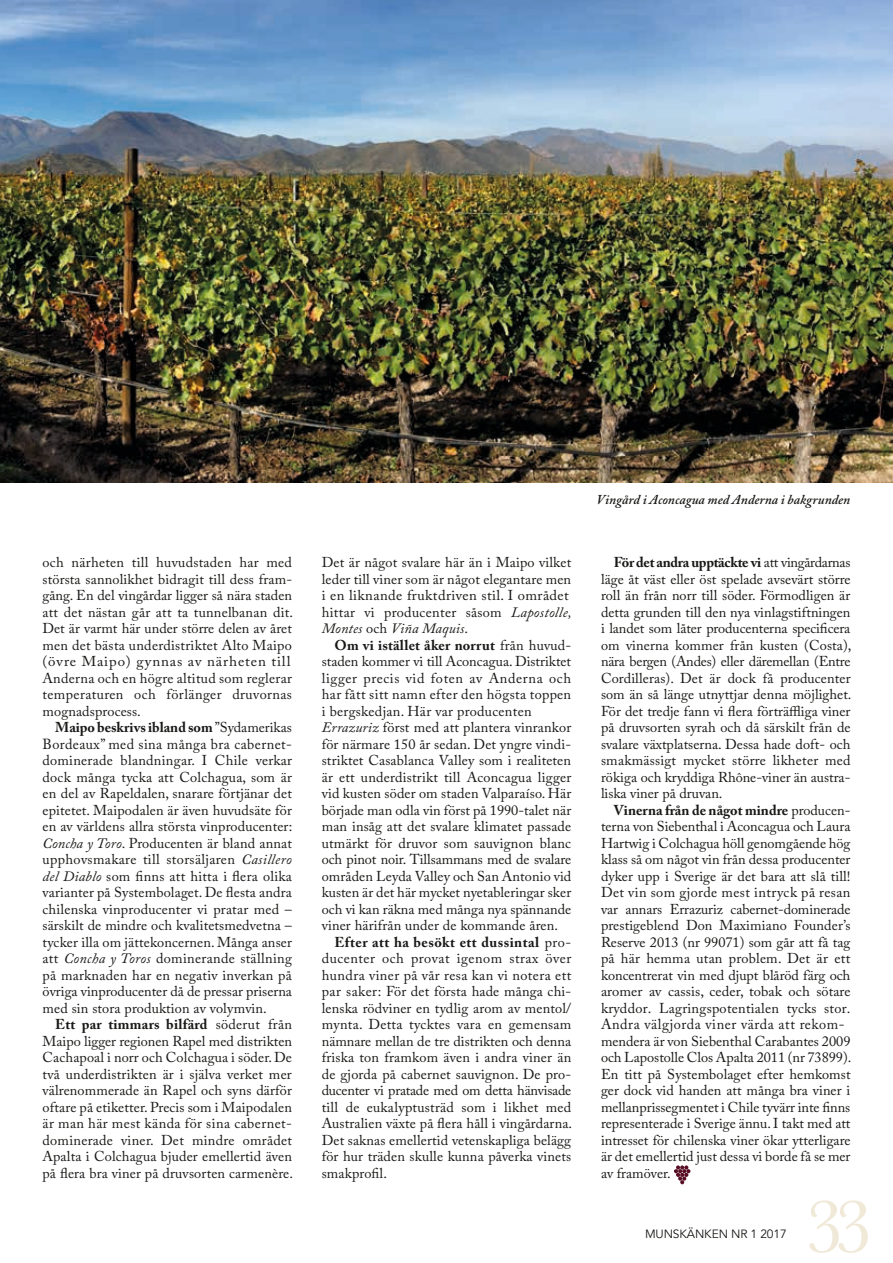
<style>
.page{position:relative;width:893px;height:1263px;background:#fff}
.page>*{position:absolute;margin:0;border:0;box-sizing:border-box;transform-origin:0 0}
.t1{font:78px "Baskerville";color:#f1e9d8}
.t2{font:14.55px "Adobe Caslon Pro";letter-spacing:.03em;color:#181816}
.t3{font:14.25px/16.5px "Adobe Caslon Pro";letter-spacing:.01em;color:#181816;text-align:justify}
.t4{font:14.25px "Adobe Caslon Pro";letter-spacing:-.01em;color:#181816}
.t5{font:14.25px "Adobe Caslon Pro";letter-spacing:-.015em;color:#181816}
.t6{font:700 14.25px "Adobe Caslon Pro";color:#181816}
.t7{font:14.25px "Adobe Caslon Pro";letter-spacing:.03em;color:#181816}
.t8{font:700 14.25px "Adobe Caslon Pro";letter-spacing:.03em;color:#181816}
.t9{font:14.25px "Adobe Caslon Pro";letter-spacing:.035em;color:#181816}
.t10{font:italic 600 13.5px "Adobe Caslon Pro";color:#181816}
.t11{font:12px "Avenir";letter-spacing:-.01em;color:#181816}
.s1{font-weight:400}
.s2{font-style:italic}
.s3{font-weight:700}
.s4{font-size:14.25px}
.s5{font-size:14.55px}
</style>
<div class="page">
<svg style="left:674px;top:1165px;width:16px;height:19px"></svg>
<img style="left:0;top:0;width:893px;height:482px">
<p class="t3" style="left:43px;top:554px;width:252px;text-align:left">och närheten till huvudstaden har med största sannolikhet bidragit till dess fram&shy;gång. En del vingårdar ligger så nära staden att det nästan går att ta tunnelbanan dit.<br>Det är varmt här under större delen av året men det bästa underdistriktet Alto Maipo (övre Maipo) gynnas av närheten till Anderna och en högre altitud som reglerar temperaturen och förlänger druvornas mognadsprocess.</p>
<p class="t6" style="left:55px;top:719px;width:238px">Maipo beskrivs ibland som <span class="s1">”Sydamerikas</span></p>
<p class="t2" style="left:43px;top:735px;width:251px">Bordeaux” med sina många bra cabernet-</p>
<p class="t3" style="left:43px;top:752px;width:251px">dominerade blandningar. I Chile verkar dock många tycka att Colchagua, som är en del av Rapeldalen, snarare förtjänar det epitetet. Maipodalen är även huvudsäte för en av världens allra största vinproducenter:<br><span class="s2">Concha y Toro</span>. Producenten är bland annat upphovsmakare till storsäljaren <span class="s2">Casillero del Diablo</span> som finns att hitta i flera olika varianter på Systembolaget. De flesta andra chilenska vinproducenter vi pratar med – särskilt de mindre och kvalitetsmedvetna – tycker illa om jättekoncernen. Många anser att <span class="s2">Concha y Toros</span> dominerande ställning på marknaden har en negativ inverkan på övriga vinproducenter då de pressar priserna med sin stora produktion av volymvin.</p>
<p class="t3" style="left:43px;top:1016px;width:252px;text-indent:13px"><span class="s3">Ett par timmars bilfärd</span> söderut från Maipo ligger regionen Rapel med distrikten Cachapoal i norr och Colchagua i söder. De två underdistrikten är i själva verket mer välrenommerade än Rapel och syns därför oftare på etiketter. Precis som i Maipodalen är man här mest kända för sina cabernet&shy;dominerade viner. Det mindre området Apalta i Colchagua bjuder emellertid även på flera bra viner på druvsorten carmenère.</p>
<p class="t3" style="left:322px;top:554px;width:251px;text-align:left">Det är något svalare här än i Maipo vilket leder till viner som är något elegantare men i en liknande fruktdriven stil. I området hittar vi producenter såsom <span class="s2">Lapostolle, Montes</span> och <span class="s2">Viña Maquis</span>.</p>
<p class="t3" style="left:322px;top:636px;width:251px;text-align:left;text-indent:13px"><span class="s3">Om vi istället åker norrut</span> från huvud&shy;staden kommer vi till Aconcagua. Distriktet ligger precis vid foten av Anderna och har fått sitt namn efter den högsta toppen i bergskedjan. Här var producenten <span class="s2">Errazuriz</span> först med att plantera vinrankor för närmare 150 år sedan. Det yngre vindi&shy;striktet Casablanca Valley som i realiteten är ett underdistrikt till Aconcagua ligger vid kusten söder om staden Valparaíso. Här började man odla vin först på 1990-talet när man insåg att det svalare klimatet passade</p>
<p class="t2" style="left:322px;top:834px;width:251px"><span class="s4">utmärkt för druvor</span> som sauvignon blanc</p>
<p class="t4" style="left:322px;top:851px;width:251px"><span class="s5">och pinot noir.</span> Tillsammans med de svalare</p>
<p class="t3" style="left:322px;top:867px;width:251px">områden Leyda Valley och San Antonio vid</p>
<p class="t3" style="left:322px;top:884px;width:251px">kusten är det här mycket nyetableringar sker</p>
<p class="t3" style="left:322px;top:900px;width:251px">och vi kan räkna med många nya spännande</p>
<p class="t3" style="left:322px;top:917px;width:238px">viner härifrån under de kommande åren.</p>
<p class="t8" style="left:334px;top:933px;width:238px">Efter att ha besökt ett dussintal <span class="s1">pro-</span></p>
<p class="t9" style="left:322px;top:950px;width:251px">ducenter och provat igenom strax över</p>
<p class="t7" style="left:322px;top:966px;width:251px">hundra viner på vår resa kan vi notera ett</p>
<p class="t3" style="left:322px;top:983px;width:251px">par saker: För det första hade många chi-</p>
<p class="t3" style="left:322px;top:999px;width:251px">lenska rödviner en tydlig arom av mentol/</p>
<p class="t3" style="left:322px;top:1016px;width:251px">mynta. Detta tycktes vara en gemensam</p>
<p class="t3" style="left:322px;top:1032px;width:251px">nämnare mellan de tre distrikten och denna</p>
<p class="t3" style="left:322px;top:1049px;width:251px">friska ton framkom även i andra viner än</p>
<p class="t3" style="left:322px;top:1065px;width:251px">de gjorda på cabernet sauvignon. De pro-</p>
<p class="t5" style="left:322px;top:1082px;width:251px">ducenter vi pratade med om detta hänvisade</p>
<p class="t3" style="left:322px;top:1098px;width:251px">till de eukalyptusträd som i likhet med</p>
<p class="t3" style="left:322px;top:1115px;width:252px">Australien växte på flera håll i vingårdarna.</p>
<p class="t3" style="left:322px;top:1131px;width:251px">Det saknas emellertid vetenskapliga belägg</p>
<p class="t3" style="left:322px;top:1148px;width:251px">för hur träden skulle kunna påverka vinets</p>
<p class="t3" style="left:322px;top:1164px;width:67px">smakprofil.</p>
<p class="t10" style="left:597px;top:492px;width:255px">Vingård i Aconcagua med Anderna i bakgrunden</p>
<p class="t3" style="left:601px;top:554px;width:252px;text-indent:13px"><span class="s3">För det andra upptäckte vi</span> att vingårdarnas läge åt väst eller öst spelade avsevärt större roll än från norr till söder. Förmodligen är detta grunden till den nya vinlagstiftningen i landet som låter producenterna specificera om vinerna kommer från kusten (Costa), nära bergen (Andes) eller däremellan (Entre Cordilleras). Det är dock få producenter som än så länge utnyttjar denna möjlighet.<br>För det tredje fann vi flera förträffliga viner på druvsorten syrah och då särskilt från de svalare växtplatserna. Dessa hade doft- och smakmässigt mycket större likheter med rökiga och kryddiga Rhône-viner än austra&shy;liska viner på druvan.</p>
<p class="t3" style="left:601px;top:801px;width:251px;text-indent:13px"><span class="s3">Vinerna från de något mindre</span> producen&shy;terna von Siebenthal i Aconcagua och Laura Hartwig i Colchagua höll genomgående hög klass så om något vin från dessa producenter dyker upp i Sverige är det bara att slå till!<br>Det vin som gjorde mest intryck på resan var annars Errazuriz cabernet-dominerade prestigeblend Don Maximiano Founder’s Reserve 2013 (nr 99071) som går att få tag på här hemma utan problem. Det är ett koncentrerat vin med djupt blåröd färg och aromer av cassis, ceder, tobak och sötare kryddor. Lagringspotentialen tycks stor.</p>
<p class="t2" style="left:601px;top:1016px;width:245px">Andra välgjorda viner värda att rekom-</p>
<p class="t3" style="left:601px;top:1032px;width:252px">mendera är von Siebenthal Carabantes 2009 och Lapostolle Clos Apalta 2011 (nr 73899).<br>En titt på Systembolaget efter hemkomst ger dock vid handen att många bra viner i mellanprissegmentet i Chile tyvärr inte finns representerade i Sverige ännu. I takt med att intresset för chilenska viner ökar ytterligare är det emellertid just dessa vi borde få se mer av framöver.</p>
<p class="t11" style="left:645px;top:1226px;width:143px">MUNSKÄNKEN NR 1 2017</p>
<h1 class="t1" style="left:805px;top:1181px;width:70px">33</h1>
</div>
